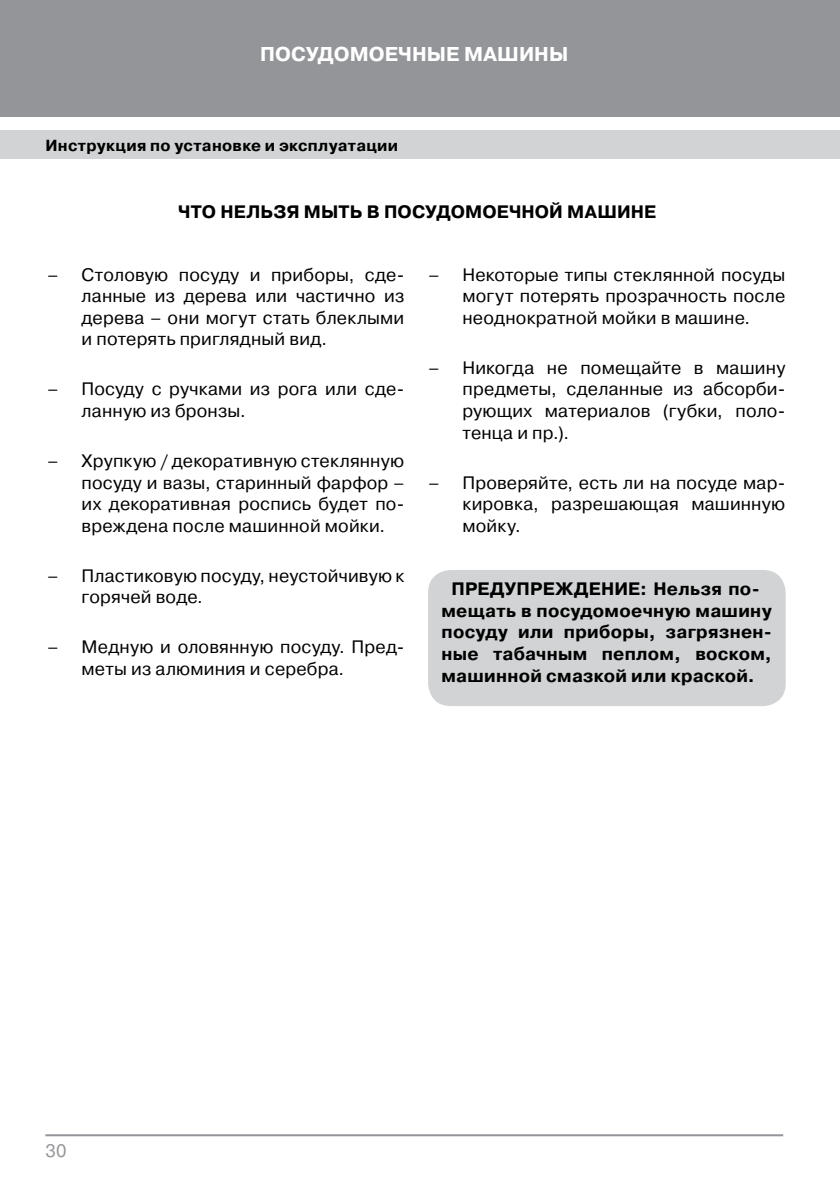
<style>
.page{position:relative;width:840px;height:1191px;background:#fff}
.page>*{position:absolute;margin:0;border:0;box-sizing:border-box;transform-origin:0 0}
.t1{font:700 20px "Pragmatica C";color:#fff}
.t2{font:18px/21.6px "Pragmatica C";letter-spacing:.01em;color:#000;text-align:justify}
.t3{font:700 18px/21.6px "Pragmatica C";letter-spacing:.015em;color:#000}
.t4{font:18px "Pragmatica C";color:#939598}
.t5{font:700 16px "Pragmatica C";letter-spacing:.02em;color:#000}
</style>
<div class="page">
<div style="left:0;top:0;width:839px;height:116px;background:#939598"></div>
<div style="left:0;top:130px;width:839px;height:29px;background:#d1d3d4"></div>
<hr style="left:45px;top:1134px;width:737px;height:2px;background:#939598">
<div style="left:428px;top:570px;width:357px;height:136px;background:#d1d3d4;border-radius:23px"></div>
<p class="t1" style="left:260px;top:43px;width:309px">ПОСУДОМОЕЧНЫЕ МАШИНЫ</p>
<p class="t5" style="left:45px;top:136px;width:354px">Инструкция по установке и эксплуатации</p>
<p class="t3" style="left:178px;top:201px;width:57px">Что нельзя</p>
<p class="t3" style="left:304px;top:201px;width:16px">мыть</p>
<p class="t3" style="left:366px;top:201px;width:32px">в посудомоечной</p>
<p class="t3" style="left:567px;top:201px;width:16px">машине</p>
<p class="t2" style="left:81px;top:264px;width:324px;text-indent:-34px">– Столовую посуду и приборы, сде&shy;ланные из дерева или частично из дерева – они могут стать блеклыми и потерять приглядный вид.</p>
<p class="t2" style="left:81px;top:378px;width:324px;text-indent:-34px">– Посуду с ручками из рога или сде&shy;ланную из бронзы.</p>
<p class="t2" style="left:81px;top:450px;width:324px;text-indent:-34px">– Хрупкую / декоративную стеклянную посуду и вазы, старинный фарфор – их декоративная роспись будет по&shy;вреждена после машинной мойки.</p>
<p class="t2" style="left:81px;top:565px;width:324px;text-indent:-34px">– Пластиковую посуду, неустойчивую к горячей воде.</p>
<p class="t2" style="left:81px;top:636px;width:324px;text-indent:-34px">– Медную и оловянную посуду. Пред&shy;меты из алюминия и серебра.</p>
<p class="t2" style="left:462px;top:264px;width:324px;text-indent:-34px">– Некоторые типы стеклянной посуды могут потерять прозрачность после неоднократной мойки в машине.</p>
<p class="t2" style="left:462px;top:357px;width:324px;text-indent:-34px">– Никогда не помещайте в машину предметы, сделанные из абсорби&shy;рующих материалов (губки, поло&shy;тенца и пр.).</p>
<p class="t2" style="left:462px;top:471px;width:324px;text-indent:-34px">– Проверяйте, есть ли на посуде мар&shy;кировка, разрешающая машинную мойку.</p>
<p class="t3" style="left:441px;top:578px;width:331px;text-indent:10px">ПРЕДУПРЕЖДЕНИЕ: Нельзя по&shy;мещать в посудомоечную машину посуду или приборы, загрязнен&shy;ные табачным пеплом, воском, машинной смазкой или краской.</p>
<p class="t4" style="left:45px;top:1140px;width:23px">30</p>
</div>
